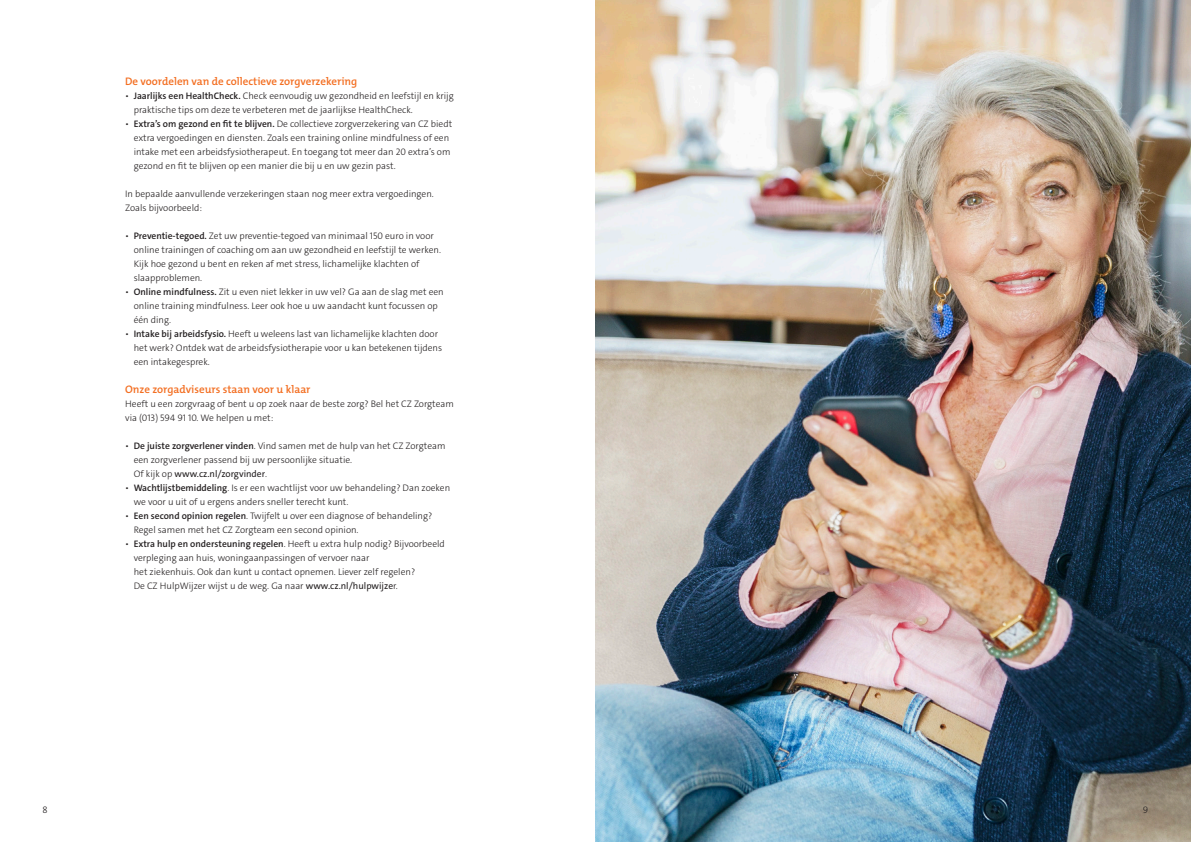
<style>
.page{position:relative;width:1191px;height:842px;background:#fff}
.page>*{position:absolute;margin:0;border:0;box-sizing:border-box;transform-origin:0 0}
._3_Tussenkop{font:600 11px "The Mix Os F";color:#f36e21}
._6_Body_opsomming{font:300 9.5px/14px "The Sans C4 s";color:#231f20}
._5_Body{font:300 9.5px/14px "The Sans C4 s";color:#231f20}
._3_Tussenkop-2{font:300 9.5px/14px "The Sans C4 s";color:#231f20}
.s1{font-weight:600}
.s2{font-weight:400}
</style>
<div class="page">
<img style="left:595px;top:0;width:596px;height:842px">
<p class="_3_Tussenkop" style="left:125px;top:74px;width:234px">De voordelen van de collectieve zorgverzekering</p>
<p class="_6_Body_opsomming" style="left:134px;top:88px;width:322px;text-indent:-9px">• <span class="s1">Jaarlijks een HealthCheck.</span> Check eenvoudig uw gezondheid en leefstijl en krijg praktische tips om deze te verbeteren met de jaarlijkse HealthCheck.</p>
<p class="_6_Body_opsomming" style="left:134px;top:116px;width:320px;text-indent:-9px">• <span class="s1">Extra’s om gezond en fit te blijven.</span> De collectieve zorgverzekering van CZ biedt extra vergoedingen en diensten. Zoals een training online mindfulness of een intake met een arbeidsfysiotherapeut. En toegang tot meer dan 20 extra’s om gezond en fit te blijven op een manier die bij u en uw gezin past.</p>
<p class="_3_Tussenkop-2" style="left:125px;top:186px;width:310px">In bepaalde aanvullende verzekeringen staan nog meer extra vergoedingen.<br>Zoals bijvoorbeeld:</p>
<p class="_6_Body_opsomming" style="left:134px;top:228px;width:309px;text-indent:-9px">• <span class="s1">Preventie-tegoed.</span> Zet uw preventie-tegoed van minimaal 150 euro in voor online trainingen of coaching om aan uw gezondheid en leefstijl te werken.<br>Kijk hoe gezond u bent en reken af met stress, lichamelijke klachten of slaapproblemen.</p>
<p class="_6_Body_opsomming" style="left:134px;top:284px;width:311px;text-indent:-9px">• <span class="s1">Online mindfulness.</span> Zit u even niet lekker in uw vel? Ga aan de slag met een online training mindfulness. Leer ook hoe u uw aandacht kunt focussen op één ding.</p>
<p class="_6_Body_opsomming" style="left:134px;top:326px;width:310px;text-indent:-9px">• <span class="s1">Intake bij arbeidsfysio.</span> Heeft u weleens last van lichamelijke klachten door het werk? Ontdek wat de arbeidsfysiotherapie voor u kan betekenen tijdens een intakegesprek.</p>
<p class="_3_Tussenkop" style="left:125px;top:382px;width:187px">Onze zorgadviseurs staan voor u klaar</p>
<p class="_5_Body" style="left:125px;top:396px;width:330px">Heeft u een zorgvraag of bent u op zoek naar de beste zorg? Bel het CZ Zorgteam via (013) 594 91 10. We helpen u met:</p>
<p class="_6_Body_opsomming" style="left:134px;top:438px;width:313px;text-indent:-9px">• <span class="s1">De juiste zorgverlener vinden</span>. Vind samen met de hulp van het CZ Zorgteam een zorgverlener passend bij uw persoonlijke situatie.<br>Of kijk op <span class="s2">www.cz.nl/zorgvinder</span>.</p>
<p class="_6_Body_opsomming" style="left:134px;top:480px;width:318px;text-indent:-9px">• <span class="s1">Wachtlijstbemiddeling</span>. Is er een wachtlijst voor uw behandeling? Dan zoeken we voor u uit of u ergens anders sneller terecht kunt.</p>
<p class="_6_Body_opsomming" style="left:134px;top:508px;width:300px;text-indent:-9px">• <span class="s1">Een second opinion regelen</span>. Twijfelt u over een diagnose of behandeling?<br>Regel samen met het CZ Zorgteam een second opinion.</p>
<p class="_6_Body_opsomming" style="left:134px;top:536px;width:313px;text-indent:-9px">• <span class="s1">Extra hulp en ondersteuning regelen</span>. Heeft u extra hulp nodig? Bijvoorbeeld verpleging aan huis, woningaanpassingen of vervoer naar<br>het ziekenhuis. Ook dan kunt u contact opnemen. Liever zelf regelen?<br>De CZ HulpWijzer wijst u de weg. Ga naar <span class="s2">www.cz.nl/hulpwijze</span>r.</p>
<p class="_6_Body_opsomming" style="left:43px;top:802px;width:7px">8</p>
<p class="_6_Body_opsomming" style="left:1142px;top:802px;width:7px">9</p>
</div>
